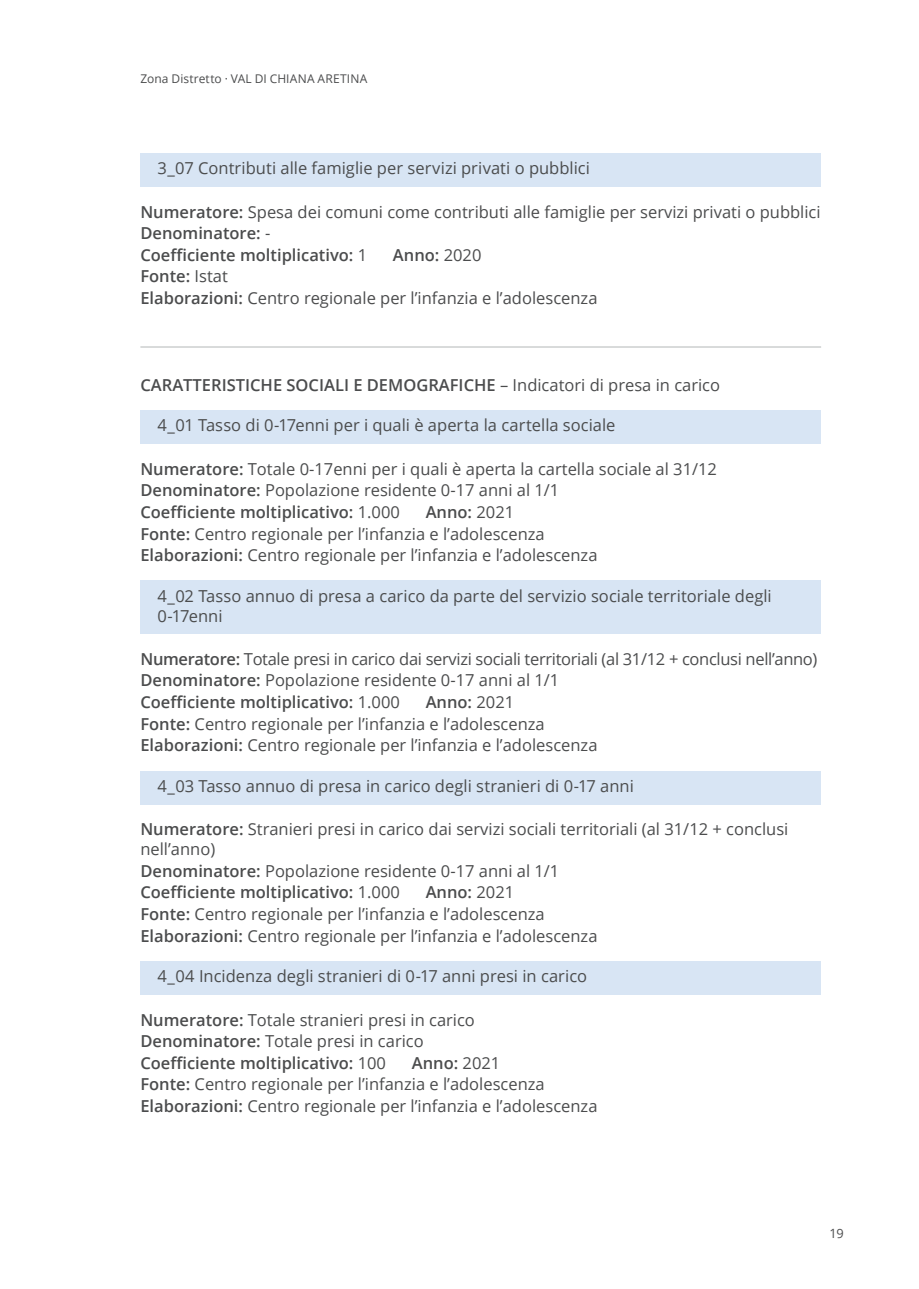
<style>
.page{position:relative;width:919px;height:1289px;background:#fff}
.page>*{position:absolute;margin:0;border:0;box-sizing:border-box;transform-origin:0 0}
.t1{font:16.5px/21.6px "Open Sans";color:#4b4c4d}
.t2{font:600 16.5px/21.6px "Open Sans";color:#4b4c4d}
.t3{font:16.5px/21.6px "Open Sans";letter-spacing:-.02em;color:#4b4c4d}
.t4{font:12.75px "Open Sans";color:#4b4c4d}
.t5{font:12px "Open Sans";letter-spacing:.01em;color:#4b4c4d}
.s1{font-weight:600}
.s2{font-weight:400}
</style>
<div class="page">
<div style="left:140px;top:153px;width:681px;height:34px;background:#d8e5f4"></div>
<div style="left:140px;top:410px;width:681px;height:34px;background:#d8e5f4"></div>
<div style="left:140px;top:581px;width:681px;height:53px;background:#d8e5f4"></div>
<div style="left:140px;top:771px;width:681px;height:33px;background:#d8e5f4"></div>
<div style="left:140px;top:961px;width:681px;height:33px;background:#d8e5f4"></div>
<hr style="left:140px;top:346px;width:681px;height:1px;background:#b4b7b7">
<p class="t5" style="left:140px;top:71px;width:228px">Zona Distretto · VAL DI CHIANA ARETINA</p>
<p class="t1" style="left:157px;top:157px;width:434px">3_07 Contributi alle famiglie per servizi privati o pubblici</p>
<p class="t1" style="left:140px;top:200px;width:681px"><span class="s1">Numeratore:</span> Spesa dei comuni come contributi alle famiglie per servizi privati o pubblici<br><span class="s1">Denominatore:</span> -<br><span class="s1">Coefficiente moltiplicativo:</span> 1</p>
<p class="t2" style="left:393px;top:244px;width:90px">Anno: <span class="s2">2020</span></p>
<p class="t1" style="left:140px;top:265px;width:458px"><span class="s1">Fonte:</span> Istat<br><span class="s1">Elaborazioni:</span> Centro regionale per l’infanzia e l’adolescenza</p>
<p class="t2" style="left:140px;top:373px;width:581px">CARATTERISTICHE SOCIALI E DEMOGRAFICHE <span class="s2">– Indicatori di presa in carico</span></p>
<p class="t1" style="left:157px;top:414px;width:459px">4_01 Tasso di 0-17enni per i quali è aperta la cartella sociale</p>
<p class="t1" style="left:140px;top:457px;width:578px"><span class="s1">Numeratore:</span> Totale 0-17enni per i quali è aperta la cartella sociale al 31/12<br><span class="s1">Denominatore:</span> Popolazione residente 0-17 anni al 1/1<br><span class="s1">Coefficiente moltiplicativo:</span> 1.000</p>
<p class="t1" style="left:140px;top:501px;width:458px;text-indent:285px"><span class="s1">Anno:</span> 2021<br><span class="s1">Fonte:</span> Centro regionale per l’infanzia e l’adolescenza<br><span class="s1">Elaborazioni:</span> Centro regionale per l’infanzia e l’adolescenza</p>
<p class="t1" style="left:157px;top:586px;width:616px;line-height:19.5px">4_02 Tasso annuo di presa a carico da parte del servizio sociale territoriale degli<br>0-17enni</p>
<p class="t3" style="left:140px;top:647px;width:678px"><span class="s1">Numeratore:</span> Totale presi in carico dai servizi sociali territoriali (al 31/12 + conclusi nell’anno)<br><span class="s1">Denominatore:</span> Popolazione residente 0-17 anni al 1/1<br><span class="s1">Coefficiente moltiplicativo:</span> 1.000</p>
<p class="t1" style="left:140px;top:691px;width:458px;text-indent:285px"><span class="s1">Anno:</span> 2021<br><span class="s1">Fonte:</span> Centro regionale per l’infanzia e l’adolescenza<br><span class="s1">Elaborazioni:</span> Centro regionale per l’infanzia e l’adolescenza</p>
<p class="t1" style="left:157px;top:775px;width:478px">4_03 Tasso annuo di presa in carico degli stranieri di 0-17 anni</p>
<p class="t1" style="left:140px;top:819px;width:649px;line-height:19.5px"><span class="s1">Numeratore:</span> Stranieri presi in carico dai servizi sociali territoriali (al 31/12 + conclusi nell’anno)</p>
<p class="t2" style="left:140px;top:859px;width:420px">Denominatore: <span class="s2">Popolazione residente 0-17 anni al 1/1<br></span>Coefficiente moltiplicativo: <span class="s2">1.000</span></p>
<p class="t1" style="left:140px;top:881px;width:458px;text-indent:285px"><span class="s1">Anno:</span> 2021<br><span class="s1">Fonte:</span> Centro regionale per l’infanzia e l’adolescenza<br><span class="s1">Elaborazioni:</span> Centro regionale per l’infanzia e l’adolescenza</p>
<p class="t1" style="left:157px;top:965px;width:431px">4_04 Incidenza degli stranieri di 0-17 anni presi in carico</p>
<p class="t2" style="left:140px;top:1008px;width:336px">Numeratore: <span class="s2">Totale stranieri presi in carico<br></span>Denominatore: <span class="s2">Totale presi in carico<br></span>Coefficiente moltiplicativo: <span class="s2">100</span></p>
<p class="t1" style="left:140px;top:1051px;width:458px;text-indent:271px"><span class="s1">Anno:</span> 2021<br><span class="s1">Fonte:</span> Centro regionale per l’infanzia e l’adolescenza<br><span class="s1">Elaborazioni:</span> Centro regionale per l’infanzia e l’adolescenza</p>
<p class="t4" style="left:829px;top:1224px;width:15px">19</p>
</div>
